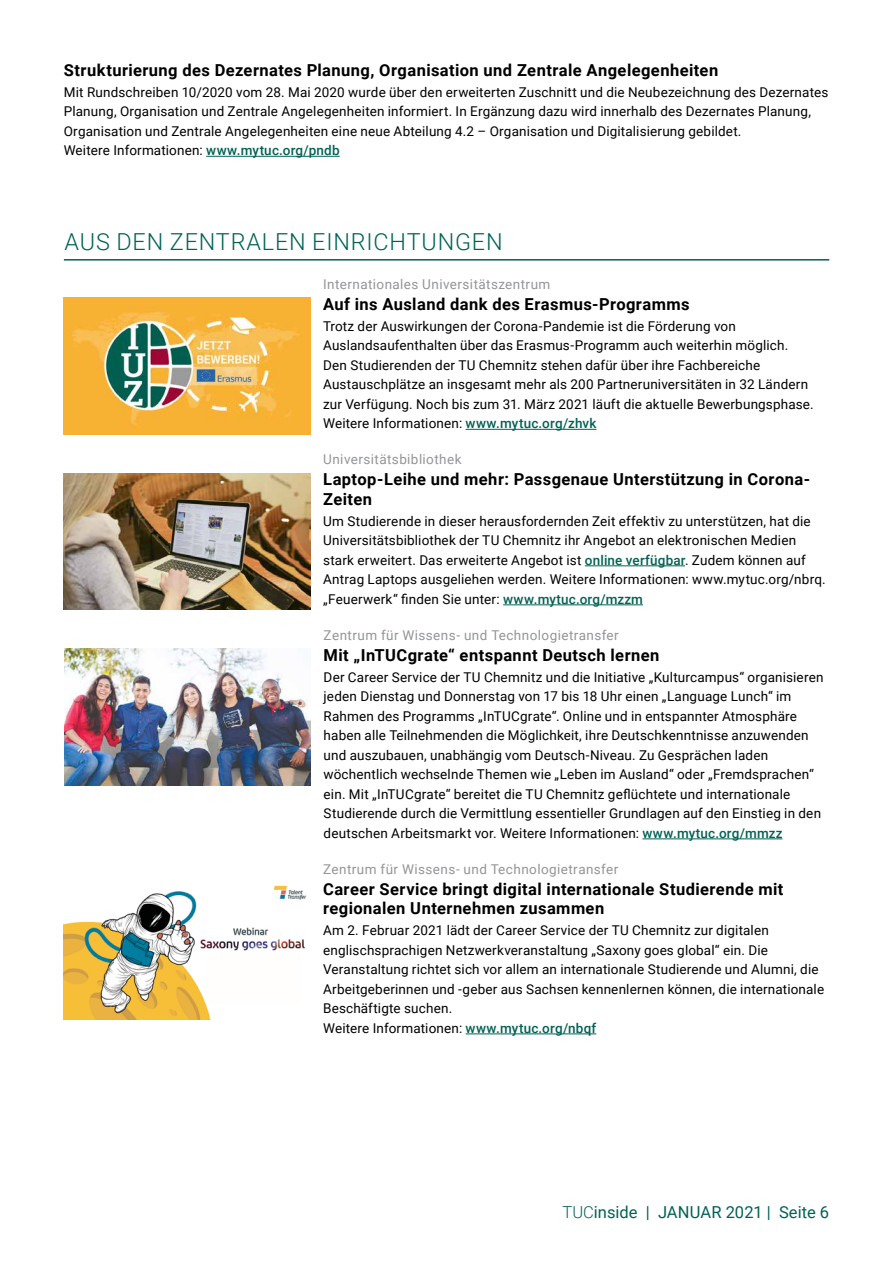
<style>
.page{position:relative;width:893px;height:1263px;background:#fff}
.page>*{position:absolute;margin:0;border:0;box-sizing:border-box;transform-origin:0 0}
.t1{font:300 23.4px "Roboto";letter-spacing:.035em;color:#006254}
.t2{font:700 16.5px/19.5px "Roboto";letter-spacing:.025em;color:#000}
.t3{font:16.5px "Roboto";color:#006254}
.Fließtext{font:13.5px/19.5px "Roboto";letter-spacing:.01em;color:#000}
.t4{font:13.5px "Roboto";letter-spacing:.03em;color:#939598}
.s1{font-weight:500;color:#006254}
.s2{font-weight:300}
</style>
<div class="page">
<hr style="left:64px;top:259px;width:765px;height:2px;background:#006254">
<img style="left:64px;top:298px;width:246px;height:136px">
<img style="left:64px;top:473px;width:246px;height:137px">
<img style="left:64px;top:649px;width:247px;height:136px">
<img style="left:64px;top:885px;width:243px;height:134px">
<hr style="left:206px;top:156px;width:134px;height:1px;background:#006254">
<hr style="left:585px;top:565px;width:100px;height:1px;background:#006254">
<hr style="left:503px;top:604px;width:140px;height:1px;background:#006254">
<hr style="left:642px;top:838px;width:140px;height:1px;background:#006254">
<hr style="left:466px;top:1033px;width:130px;height:1px;background:#006254">
<hr style="left:466px;top:429px;width:130px;height:1px;background:#006254">
<h4 class="t2" style="left:64px;top:60px;width:656px">Strukturierung des Dezernates Planung, Organisation und Zentrale Angelegenheiten</h4>
<p class="Fließtext" style="left:64px;top:82px;width:766px">Mit Rundschreiben 10/2020 vom 28. Mai 2020 wurde über den erweiterten Zuschnitt und die Neubezeichnung des Dezernates Planung, Organisation und Zentrale Angelegenheiten informiert. In Ergänzung dazu wird innerhalb des Dezernates Planung, Organisation und Zentrale Angelegenheiten eine neue Abteilung 4.2 – Organisation und Digitalisierung gebildet.<br>Weitere Informationen: <span class="s1">www.mytuc.org/pndb</span></p>
<h3 class="t1" style="left:65px;top:225px;width:439px">AUS DEN ZENTRALEN EINRICHTUNGEN</h3>
<h5 class="t4" style="left:323px;top:275px;width:229px">Internationales Universitätszentrum</h5>
<h4 class="t2" style="left:323px;top:294px;width:368px">Auf ins Ausland dank des Erasmus-Programms</h4>
<p class="Fließtext" style="left:323px;top:316px;width:492px">Trotz der Auswirkungen der Corona-Pandemie ist die Förderung von Auslandsaufenthalten über das Erasmus-Programm auch weiterhin möglich.<br>Den Studierenden der TU Chemnitz stehen dafür über ihre Fachbereiche Austauschplätze an insgesamt mehr als 200 Partneruniversitäten in 32 Ländern zur Verfügung. Noch bis zum 31. März 2021 läuft die aktuelle Bewerbungsphase.<br>Weitere Informationen: <span class="s1">www.mytuc.org/zhvk</span></p>
<h5 class="t4" style="left:323px;top:450px;width:140px">Universitätsbibliothek</h5>
<h4 class="t2" style="left:323px;top:469px;width:488px">Laptop-Leihe und mehr: Passgenaue Unterstützung in Corona-<br>Zeiten</h4>
<p class="Fließtext" style="left:323px;top:511px;width:504px">Um Studierende in dieser herausfordernden Zeit effektiv zu unterstützen, hat die Universitätsbibliothek der TU Chemnitz ihr Angebot an elektronischen Medien stark erweitert. Das erweiterte Angebot ist <span class="s1">online verfügbar</span>. Zudem können auf Antrag Laptops ausgeliehen werden. Weitere Informationen: www.mytuc.org/nbrq. „Feuerwerk“ finden Sie unter: <span class="s1">www.mytuc.org/mzzm</span></p>
<h5 class="t4" style="left:324px;top:626px;width:297px">Zentrum für Wissens- und Technologietransfer</h5>
<h4 class="t2" style="left:324px;top:645px;width:337px">Mit „InTUCgrate“ entspannt Deutsch lernen</h4>
<p class="Fließtext" style="left:324px;top:667px;width:501px">Der Career Service der TU Chemnitz und die Initiative „Kulturcampus“ organisieren jeden Dienstag und Donnerstag von 17 bis 18 Uhr einen „Language Lunch“ im Rahmen des Programms „InTUCgrate“. Online und in entspannter Atmosphäre haben alle Teilnehmenden die Möglichkeit, ihre Deutschkenntnisse anzuwenden und auszubauen, unabhängig vom Deutsch-Niveau. Zu Gesprächen laden wöchentlich wechselnde Themen wie „Leben im Ausland“ oder „Fremdsprachen“ ein. Mit „InTUCgrate“ bereitet die TU Chemnitz geflüchtete und internationale Studierende durch die Vermittlung essentieller Grundlagen auf den Einstieg in den deutschen Arbeitsmarkt vor. Weitere Informationen: <span class="s1">www.mytuc.org/mmzz</span></p>
<h5 class="t4" style="left:323px;top:860px;width:297px">Zentrum für Wissens- und Technologietransfer</h5>
<h4 class="t2" style="left:323px;top:879px;width:462px">Career Service bringt digital internationale Studierende mit regionalen Unternehmen zusammen</h4>
<p class="Fließtext" style="left:323px;top:920px;width:502px">Am 2. Februar 2021 lädt der Career Service der TU Chemnitz zur digitalen englischsprachigen Netzwerkveranstaltung „Saxony goes global“ ein. Die Veranstaltung richtet sich vor allem an internationale Studierende und Alumni, die Arbeitgeberinnen und -geber aus Sachsen kennenlernen können, die internationale Beschäftigte suchen.<br>Weitere Informationen: <span class="s1">www.mytuc.org/nbqf</span></p>
<p class="t3" style="left:563px;top:1201px;width:268px"><span class="s2">TUC</span>inside | JANUAR 2021 | Seite 6</p>
</div>
